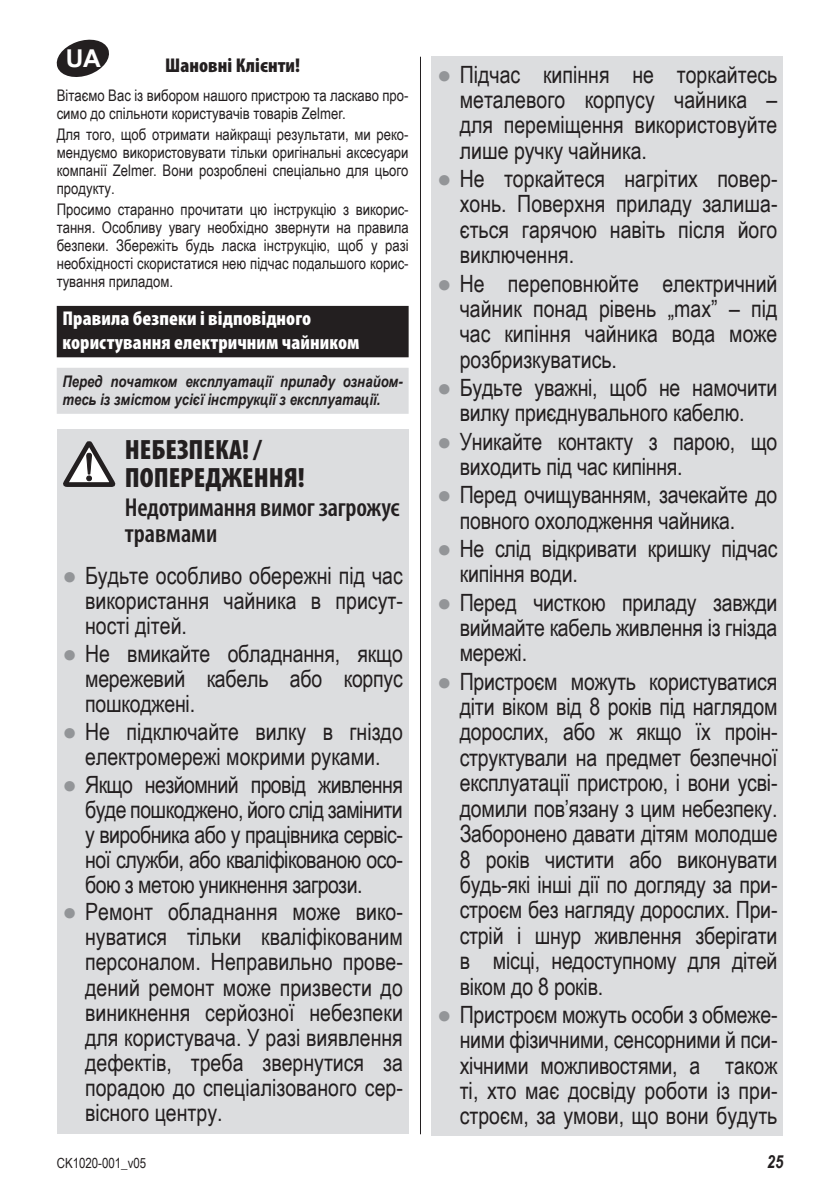
<style>
.page{position:relative;width:840px;height:1191px;background:#fff}
.page>*{position:absolute;margin:0;border:0;box-sizing:border-box;transform-origin:0 0}
.NORMALNY{font:900 condensed 28px/28px "Myriad Pro";color:#231f20}
.NORMALNY-2{font:600 condensed 26px/26px "Myriad Pro";letter-spacing:-.01em;color:#231f20}
.t1{font:700 24.6px "Arial";color:#fff}
.t2{font:23.8px/25.4px "Arial Narrow";letter-spacing:-.01em;color:#231f20;text-align:justify}
.TYTUŁY_nowy_podwójny{font:900 condensed 20px/24px "Myriad Pro";letter-spacing:.005em;color:#fff}
.t3{font:900 condensed 20px "Myriad Pro";letter-spacing:.005em;color:#231f20}
.t4{font:italic 700 18px "Arial Narrow";color:#231f20}
.NORMALNY-3{font:16px/18px "Arial Narrow";color:#231f20;text-align:justify}
.UWAGI_2_wiersze{font:italic 700 16px/18px "Arial Narrow";color:#231f20}
.t5{font:14px "Arial Narrow";color:#231f20}
.s1{font-family:"Arial";font-size:24px;color:#939598}
</style>
<div class="page">
<hr style="left:420px;top:57px;width:1px;height:1077px;background:#231f20">
<div style="left:57px;top:306px;width:351px;height:51px;background:#231f20"></div>
<div style="left:57px;top:368px;width:351px;height:46px;background:#dcdddf"></div>
<div style="left:57px;top:429px;width:351px;height:705px;background:#dcdddf"></div>
<svg style="left:63px;top:441px;width:53px;height:46px"></svg>
<div style="left:431px;top:57px;width:351px;height:1078px;background:#dcdddf"></div>
<svg style="left:56px;top:39px;width:53px;height:38px"></svg>
<p class="t1" style="left:66px;top:42px;width:36px">UA</p>
<p class="t3" style="left:165px;top:52px;width:136px">Шановні Клієнти!</p>
<p class="NORMALNY-3" style="left:57px;top:86px;width:353px">Вітаємо Вас із вибором нашого пристрою та ласкаво про&shy;симо до спільноти користувачів товарів Zelmer.</p>
<p class="NORMALNY-3" style="left:57px;top:125px;width:353px">Для того, щоб отримати найкращі результати, ми реко&shy;мендуємо використовувати тільки оригінальні аксесуари компанії Zelmer. Вони розроблені спеціально для цього продукту.</p>
<p class="NORMALNY-3" style="left:57px;top:199px;width:353px">Просимо старанно прочитати цю інструкцію з викорис&shy;тання. Особливу увагу необхідно звернути на правила безпеки. Збережіть будь ласка інструкцію, щоб у разі необхідності скористатися нею підчас подальшого корис&shy;тування приладом.</p>
<p class="TYTUŁY_nowy_podwójny" style="left:62px;top:306px;width:298px">Правила безпеки і відповідного користування електричним чайником</p>
<p class="UWAGI_2_wiersze" style="left:62px;top:371px;width:342px">Перед початком експлуатації приладу ознайом&shy;тесь із змістом усієї інструкції з експлуатації.</p>
<p class="NORMALNY" style="left:125px;top:435px;width:181px">НЕБЕЗПЕКА! /<br>ПОПЕРЕДЖЕННЯ!</p>
<p class="NORMALNY-2" style="left:125px;top:495px;width:276px">Недотримання вимог загрожує травмами</p>
<p class="t2" style="left:85px;top:562px;width:319px;text-indent:-23px"><span class="s1">●</span> Будьте особливо обережні під час використання чайника в присут&shy;ності дітей.</p>
<p class="t2" style="left:85px;top:640px;width:319px;text-indent:-23px"><span class="s1">●</span> Не вмикайте обладнання, якщо мережевий кабель або корпус пошкоджені.</p>
<p class="t2" style="left:62px;top:718px;width:342px;text-align:center"><span class="s1">●</span> Не підключайте вилку в гніздо електромережі мокрими руками.</p>
<p class="t2" style="left:85px;top:771px;width:319px;text-indent:-23px"><span class="s1">●</span> Якщо незйомний провід живлення буде пошкоджено, його слід замінити у виробника або у працівника сервіс&shy;ної служби, або кваліфікованою осо&shy;бою з метою уникнення загрози.</p>
<p class="t2" style="left:85px;top:898px;width:319px;text-indent:-23px"><span class="s1">●</span> Ремонт обладнання може вико&shy;нуватися тільки кваліфікованим персоналом. Неправильно прове&shy;дений ремонт може призвести до виникнення серйозної небезпеки для користувача. У разі виявлення дефектів, треба звернутися за порадою до спеціалізованого сер&shy;вісного центру.</p>
<p class="t2" style="left:459px;top:61px;width:319px;text-indent:-23px"><span class="s1">●</span> Підчас кипіння не торкайтесь металевого корпусу чайника – для переміщення використовуйте лише ручку чайника.</p>
<p class="t2" style="left:459px;top:165px;width:319px;text-indent:-23px"><span class="s1">●</span> Не торкайтеся нагрітих повер&shy;хонь. Поверхня приладу залиша&shy;ється гарячою навіть після його виключення.</p>
<p class="t2" style="left:459px;top:269px;width:319px;text-indent:-23px"><span class="s1">●</span> Не переповнюйте електричний чайник понад рівень „max” – під час кипіння чайника вода може розбризкуватись.</p>
<p class="t2" style="left:437px;top:374px;width:342px;text-align:center"><span class="s1">●</span> Будьте уважні, щоб не намочити вилку приєднувального кабелю.</p>
<p class="t2" style="left:459px;top:427px;width:319px;text-indent:-23px"><span class="s1">●</span> Уникайте контакту з парою, що виходить під час кипіння.</p>
<p class="t2" style="left:459px;top:481px;width:319px;text-indent:-23px"><span class="s1">●</span> Перед очищуванням, зачекайте до повного охолодження чайника.</p>
<p class="t2" style="left:459px;top:535px;width:319px;text-indent:-23px"><span class="s1">●</span> Не слід відкривати кришку підчас кипіння води.</p>
<p class="t2" style="left:459px;top:588px;width:319px;text-indent:-23px"><span class="s1">●</span> Перед чисткою приладу завжди виймайте кабель живлення із гнізда мережі.</p>
<p class="t2" style="left:459px;top:667px;width:319px;text-indent:-23px"><span class="s1">●</span> Пристроєм можуть користуватися діти віком від 8 років під наглядом дорослих, або ж якщо їх проін&shy;структували на предмет безпечної експлуатації пристрою, і вони усві&shy;домили пов’язану з цим небезпеку.<br>Заборонено давати дітям молодше 8 років чистити або виконувати будь-які інші дії по догляду за при&shy;строєм без нагляду дорослих. При&shy;стрій і шнур живлення зберігати в місці, недоступному для дітей віком до 8 років.</p>
<p class="t2" style="left:459px;top:1000px;width:319px;text-indent:-23px"><span class="s1">●</span> Пристроєм можуть особи з обмеже&shy;ними фізичними, сенсорними й пси&shy;хічними можливостями, а також ті, хто має досвіду роботи із при&shy;строєм, за умови, що вони будуть</p>
<p class="t5" style="left:57px;top:1153px;width:91px">CK1020-001_v05</p>
<p class="t4" style="left:766px;top:1148px;width:18px">25</p>
</div>
